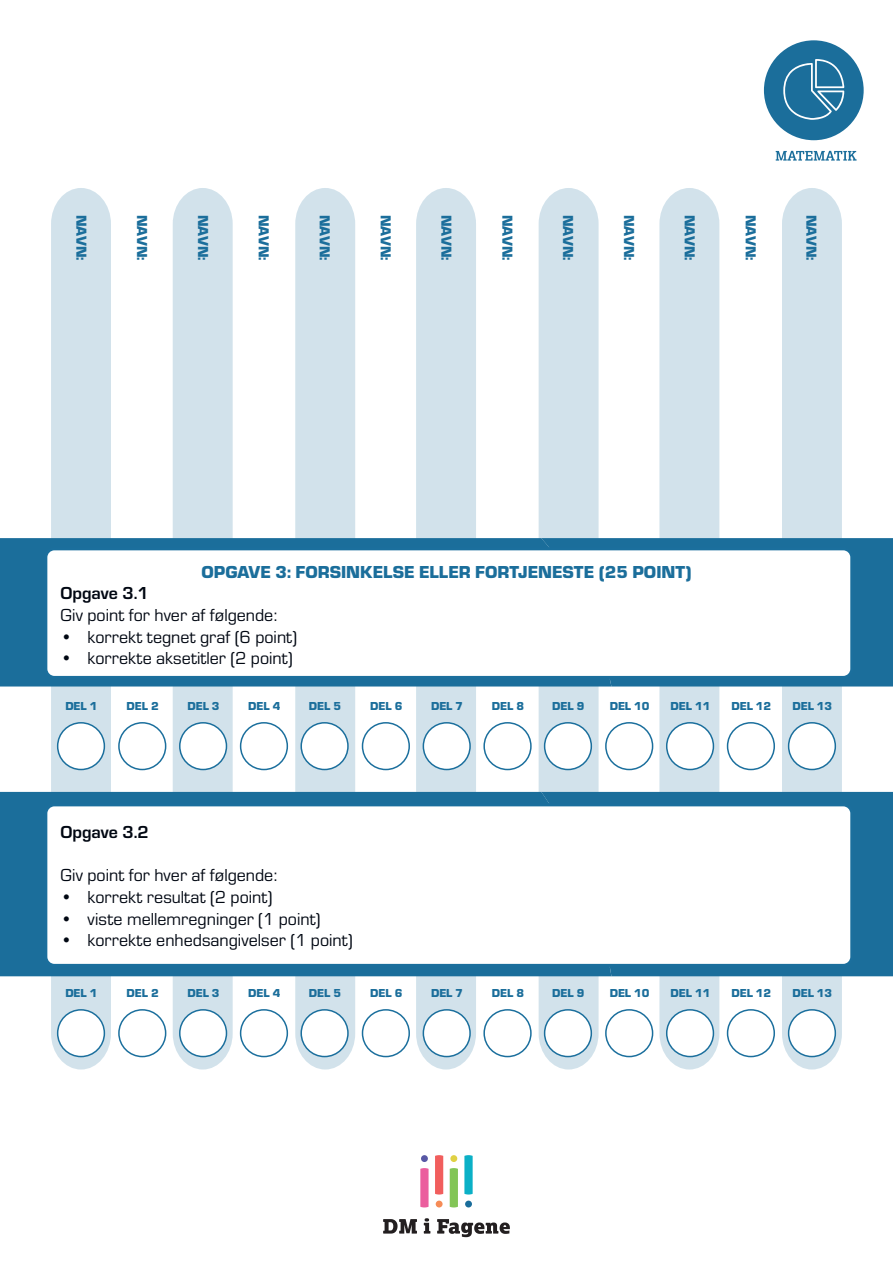
<style>
.page{position:relative;width:893px;height:1263px;background:#fff}
.page>*{position:absolute;margin:0;border:0;box-sizing:border-box;transform-origin:0 0}
.t1{font:18px "Eurostile";color:#000712}
.t2{font:900 18px "Eurostile";color:#1b6e9b}
.t3{font:700 18px "Eurostile";color:#000712}
.t4{font:900 15px "Eurostile";letter-spacing:.005em;color:#1b6e9b}
.t5{font:900 12px "Eurostile";color:#1b6e9b}
</style>
<div class="page">
<div style="left:764px;top:40px;width:100px;height:100px;background:#1b6e9b;border-radius:50%"></div>
<svg style="left:783px;top:59px;width:61px;height:61px"></svg>
<svg style="left:776px;top:151px;width:81px;height:10px"></svg>
<div style="left:465px;top:1200px;width:7px;height:7px;background:#1a6d9b;border-radius:50%"></div>
<svg style="left:464px;top:1155px;width:9px;height:39px"></svg>
<div style="left:436px;top:1200px;width:7px;height:7px;background:#f68c57;border-radius:50%"></div>
<svg style="left:435px;top:1155px;width:8px;height:39px"></svg>
<div style="left:450px;top:1155px;width:7px;height:7px;background:#e0d144;border-radius:50%"></div>
<svg style="left:450px;top:1168px;width:8px;height:39px"></svg>
<div style="left:421px;top:1155px;width:7px;height:7px;background:#5858a5;border-radius:50%"></div>
<svg style="left:420px;top:1168px;width:9px;height:39px"></svg>
<svg style="left:383px;top:1219px;width:34px;height:14px"></svg>
<svg style="left:424px;top:1218px;width:6px;height:15px"></svg>
<svg style="left:437px;top:1219px;width:73px;height:18px"></svg>
<div style="left:51px;top:188px;width:60px;height:881px;background:#d2e2eb"></div>
<div style="left:173px;top:188px;width:60px;height:881px;background:#d2e2eb"></div>
<div style="left:295px;top:188px;width:60px;height:881px;background:#d2e2eb"></div>
<div style="left:416px;top:188px;width:60px;height:881px;background:#d2e2eb"></div>
<div style="left:539px;top:188px;width:60px;height:859px;background:#d2e2eb"></div>
<svg style="left:659px;top:188px;width:60px;height:268px;fill:#d2e2eb"></svg>
<div style="left:782px;top:188px;width:60px;height:268px;background:#d2e2eb"></div>
<div style="left:0;top:538px;width:541px;height:148px;background:#1b6e9b"></div>
<svg style="left:541px;top:456px;width:352px;height:234px"></svg>
<div style="left:46px;top:549px;width:806px;height:128px;background:#fff;border-radius:9px"></div>
<div style="left:44px;top:547px;width:809px;height:132px;border:3px solid #1b6f9d;border-radius:9px"></div>
<div style="left:0;top:792px;width:541px;height:184px;background:#1b6e9b"></div>
<svg style="left:541px;top:690px;width:352px;height:380px"></svg>
<div style="left:46px;top:805px;width:806px;height:160px;background:#fff;border-radius:9px"></div>
<div style="left:44px;top:803px;width:809px;height:164px;border:3px solid #1b6f9d;border-radius:9px"></div>
<div style="left:58px;top:723px;width:46px;height:46px;background:#fff;border-radius:50%"></div>
<div style="left:57px;top:722px;width:48px;height:48px;border:2px solid #1b6f9d;border-radius:50%"></div>
<div style="left:301px;top:723px;width:47px;height:46px;background:#fff;border-radius:50%"></div>
<div style="left:300px;top:722px;width:49px;height:48px;border:2px solid #1b6f9d;border-radius:50%"></div>
<div style="left:545px;top:723px;width:46px;height:46px;background:#fff;border-radius:50%"></div>
<div style="left:544px;top:722px;width:48px;height:48px;border:2px solid #1b6f9d;border-radius:50%"></div>
<div style="left:118px;top:722px;width:48px;height:48px;border:2px solid #1b6f9d;border-radius:50%"></div>
<div style="left:362px;top:722px;width:48px;height:48px;border:2px solid #1b6f9d;border-radius:50%"></div>
<div style="left:606px;top:723px;width:47px;height:46px;background:#fff;border-radius:50%"></div>
<div style="left:605px;top:722px;width:48px;height:48px;border:2px solid #1b6f9d;border-radius:50%"></div>
<div style="left:180px;top:723px;width:46px;height:46px;background:#fff;border-radius:50%"></div>
<div style="left:179px;top:722px;width:48px;height:48px;border:2px solid #1b6f9d;border-radius:50%"></div>
<div style="left:423px;top:723px;width:47px;height:46px;background:#fff;border-radius:50%"></div>
<div style="left:423px;top:722px;width:48px;height:48px;border:2px solid #1b6f9d;border-radius:50%"></div>
<div style="left:667px;top:723px;width:46px;height:46px;background:#fff;border-radius:50%"></div>
<div style="left:666px;top:722px;width:48px;height:48px;border:2px solid #1b6f9d;border-radius:50%"></div>
<div style="left:240px;top:722px;width:48px;height:48px;border:2px solid #1b6f9d;border-radius:50%"></div>
<div style="left:483px;top:722px;width:49px;height:48px;border:2px solid #1b6f9d;border-radius:50%"></div>
<div style="left:727px;top:723px;width:47px;height:46px;background:#fff;border-radius:50%"></div>
<div style="left:727px;top:722px;width:48px;height:48px;border:2px solid #1b6f9d;border-radius:50%"></div>
<div style="left:789px;top:723px;width:46px;height:46px;background:#fff;border-radius:50%"></div>
<div style="left:788px;top:722px;width:48px;height:48px;border:2px solid #1b6f9d;border-radius:50%"></div>
<div style="left:58px;top:1010px;width:46px;height:46px;background:#fff;border-radius:50%"></div>
<div style="left:57px;top:1009px;width:48px;height:48px;border:2px solid #1b6f9d;border-radius:50%"></div>
<div style="left:301px;top:1010px;width:47px;height:46px;background:#fff;border-radius:50%"></div>
<div style="left:300px;top:1009px;width:49px;height:48px;border:2px solid #1b6f9d;border-radius:50%"></div>
<div style="left:545px;top:1010px;width:46px;height:46px;background:#fff;border-radius:50%"></div>
<div style="left:544px;top:1009px;width:48px;height:48px;border:2px solid #1b6f9d;border-radius:50%"></div>
<div style="left:118px;top:1009px;width:48px;height:48px;border:2px solid #1b6f9d;border-radius:50%"></div>
<div style="left:362px;top:1009px;width:48px;height:48px;border:2px solid #1b6f9d;border-radius:50%"></div>
<div style="left:606px;top:1010px;width:47px;height:46px;background:#fff;border-radius:50%"></div>
<div style="left:605px;top:1009px;width:48px;height:48px;border:2px solid #1b6f9d;border-radius:50%"></div>
<div style="left:180px;top:1010px;width:46px;height:46px;background:#fff;border-radius:50%"></div>
<div style="left:179px;top:1009px;width:48px;height:48px;border:2px solid #1b6f9d;border-radius:50%"></div>
<div style="left:423px;top:1010px;width:47px;height:46px;background:#fff;border-radius:50%"></div>
<div style="left:423px;top:1009px;width:48px;height:48px;border:2px solid #1b6f9d;border-radius:50%"></div>
<div style="left:667px;top:1010px;width:46px;height:46px;background:#fff;border-radius:50%"></div>
<div style="left:666px;top:1009px;width:48px;height:48px;border:2px solid #1b6f9d;border-radius:50%"></div>
<div style="left:240px;top:1009px;width:48px;height:48px;border:2px solid #1b6f9d;border-radius:50%"></div>
<div style="left:483px;top:1009px;width:49px;height:48px;border:2px solid #1b6f9d;border-radius:50%"></div>
<div style="left:727px;top:1010px;width:47px;height:46px;background:#fff;border-radius:50%"></div>
<div style="left:727px;top:1009px;width:48px;height:48px;border:2px solid #1b6f9d;border-radius:50%"></div>
<div style="left:789px;top:1010px;width:46px;height:46px;background:#fff;border-radius:50%"></div>
<div style="left:788px;top:1009px;width:48px;height:48px;border:2px solid #1b6f9d;border-radius:50%"></div>
<p class="t4" style="left:92px;top:215px;width:47px;rotate:90deg">NAVN:</p>
<p class="t4" style="left:153px;top:215px;width:47px;rotate:90deg">NAVN:</p>
<p class="t4" style="left:214px;top:215px;width:47px;rotate:90deg">NAVN:</p>
<p class="t4" style="left:275px;top:215px;width:47px;rotate:90deg">NAVN:</p>
<p class="t4" style="left:336px;top:215px;width:47px;rotate:90deg">NAVN:</p>
<p class="t4" style="left:396px;top:215px;width:47px;rotate:90deg">NAVN:</p>
<p class="t4" style="left:457px;top:215px;width:47px;rotate:90deg">NAVN:</p>
<p class="t4" style="left:518px;top:215px;width:47px;rotate:90deg">NAVN:</p>
<p class="t4" style="left:579px;top:215px;width:47px;rotate:90deg">NAVN:</p>
<p class="t4" style="left:640px;top:215px;width:47px;rotate:90deg">NAVN:</p>
<p class="t4" style="left:701px;top:215px;width:47px;rotate:90deg">NAVN:</p>
<p class="t4" style="left:761px;top:215px;width:47px;rotate:90deg">NAVN:</p>
<p class="t4" style="left:822px;top:215px;width:47px;rotate:90deg">NAVN:</p>
<p class="t2" style="left:201px;top:559px;width:491px">OPGAVE 3: FORSINKELSE ELLER FORTJENESTE (25 POINT)</p>
<p class="t3" style="left:61px;top:580px;width:90px">Opgave 3.1</p>
<p class="t1" style="left:61px;top:603px;width:218px">Giv point for hver af følgende:</p>
<p class="t1" style="left:61px;top:624px;width:238px">• korrekt tegnet graf (6 point)</p>
<p class="t1" style="left:61px;top:646px;width:234px">• korrekte aksetitler (2 point)</p>
<p class="t5" style="left:65px;top:698px;width:34px">DEL 1</p>
<p class="t5" style="left:127px;top:698px;width:34px">DEL 2</p>
<p class="t5" style="left:187px;top:698px;width:34px">DEL 3</p>
<p class="t5" style="left:248px;top:698px;width:34px">DEL 4</p>
<p class="t5" style="left:309px;top:698px;width:34px">DEL 5</p>
<p class="t5" style="left:370px;top:698px;width:34px">DEL 6</p>
<p class="t5" style="left:431px;top:698px;width:34px">DEL 7</p>
<p class="t5" style="left:492px;top:698px;width:34px">DEL 8</p>
<p class="t5" style="left:552px;top:698px;width:34px">DEL 9</p>
<p class="t5" style="left:610px;top:698px;width:41px">DEL 10</p>
<p class="t5" style="left:671px;top:698px;width:41px">DEL 11</p>
<p class="t5" style="left:731px;top:698px;width:41px">DEL 12</p>
<p class="t5" style="left:792px;top:698px;width:41px">DEL 13</p>
<p class="t3" style="left:61px;top:819px;width:90px">Opgave 3.2</p>
<p class="t1" style="left:61px;top:863px;width:218px">Giv point for hver af følgende:</p>
<p class="t1" style="left:61px;top:885px;width:213px">• korrekt resultat (2 point)</p>
<p class="t1" style="left:61px;top:906px;width:261px">• viste mellemregninger (1 point)</p>
<p class="t1" style="left:61px;top:928px;width:294px">• korrekte enhedsangivelser (1 point)</p>
<p class="t5" style="left:65px;top:985px;width:34px">DEL 1</p>
<p class="t5" style="left:127px;top:985px;width:34px">DEL 2</p>
<p class="t5" style="left:187px;top:985px;width:34px">DEL 3</p>
<p class="t5" style="left:248px;top:985px;width:34px">DEL 4</p>
<p class="t5" style="left:309px;top:985px;width:34px">DEL 5</p>
<p class="t5" style="left:370px;top:985px;width:34px">DEL 6</p>
<p class="t5" style="left:431px;top:985px;width:34px">DEL 7</p>
<p class="t5" style="left:492px;top:985px;width:34px">DEL 8</p>
<p class="t5" style="left:552px;top:985px;width:34px">DEL 9</p>
<p class="t5" style="left:610px;top:985px;width:41px">DEL 10</p>
<p class="t5" style="left:671px;top:985px;width:41px">DEL 11</p>
<p class="t5" style="left:731px;top:985px;width:41px">DEL 12</p>
<p class="t5" style="left:792px;top:985px;width:41px">DEL 13</p>
</div>
